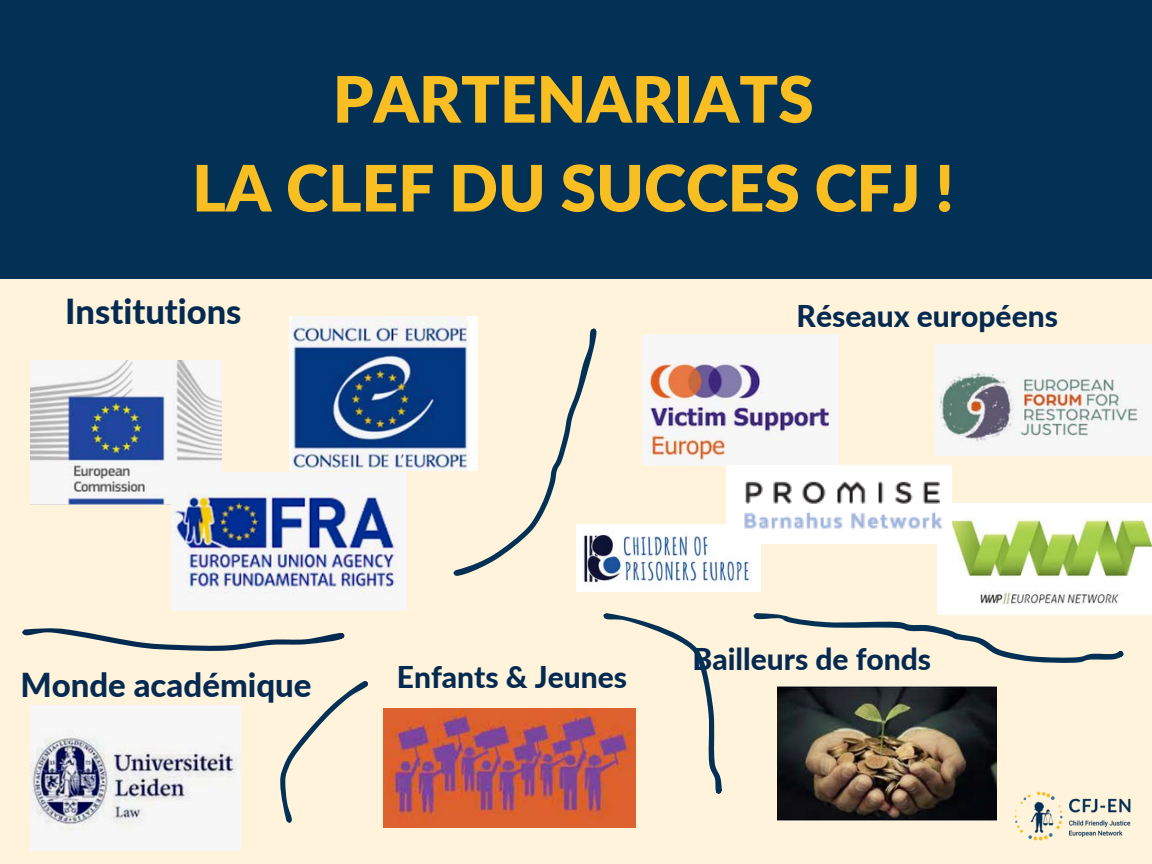
<style>
.page{position:relative;width:1152px;height:864px;background:#fff3db}
.page>*{position:absolute;margin:0;border:0;box-sizing:border-box;transform-origin:0 0}
.t1{font:900 64.05px/88.8px "Lato";color:#f9be22;text-align:center}
.t2{font:800 34.5px "Lato";color:#052a52}
.t3{font:800 33px "Lato";color:#052a52}
.t4{font:800 30px "Lato";color:#052a52}
</style>
<div class="page">
<div style="left:0;top:0;width:1152px;height:279px;background:#023155"></div>
<img style="left:1014px;top:791px;width:117px;height:50px">
<img style="left:31px;top:705px;width:209px;height:145px">
<img style="left:934px;top:344px;width:218px;height:111px">
<img style="left:642px;top:334px;width:196px;height:132px">
<img style="left:938px;top:504px;width:213px;height:110px">
<img style="left:31px;top:360px;width:190px;height:144px">
<img style="left:171px;top:473px;width:236px;height:138px">
<img style="left:289px;top:316px;width:188px;height:154px">
<img style="left:576px;top:524px;width:184px;height:68px">
<img style="left:383px;top:708px;width:252px;height:119px">
<svg style="left:22px;top:628px;width:322px;height:23px"></svg>
<svg style="left:280px;top:681px;width:88px;height:142px"></svg>
<svg style="left:453px;top:328px;width:143px;height:248px"></svg>
<img style="left:777px;top:687px;width:220px;height:134px">
<svg style="left:603px;top:613px;width:119px;height:181px"></svg>
<svg style="left:753px;top:613px;width:370px;height:50px"></svg>
<img style="left:726px;top:465px;width:225px;height:78px">
<p class="t1" style="left:192px;top:53px;width:763px">PARTENARIATS<br>LA CLEF DU SUCCES CFJ !</p>
<p class="t2" style="left:65px;top:290px;width:178px">Institutions</p>
<p class="t4" style="left:797px;top:298px;width:263px">Réseaux européens</p>
<p class="t3" style="left:20px;top:665px;width:293px">Monde académique</p>
<p class="t4" style="left:397px;top:658px;width:232px">Enfants &amp; Jeunes</p>
<p class="t4" style="left:692px;top:640px;width:240px">Bailleurs de fonds</p>
</div>
